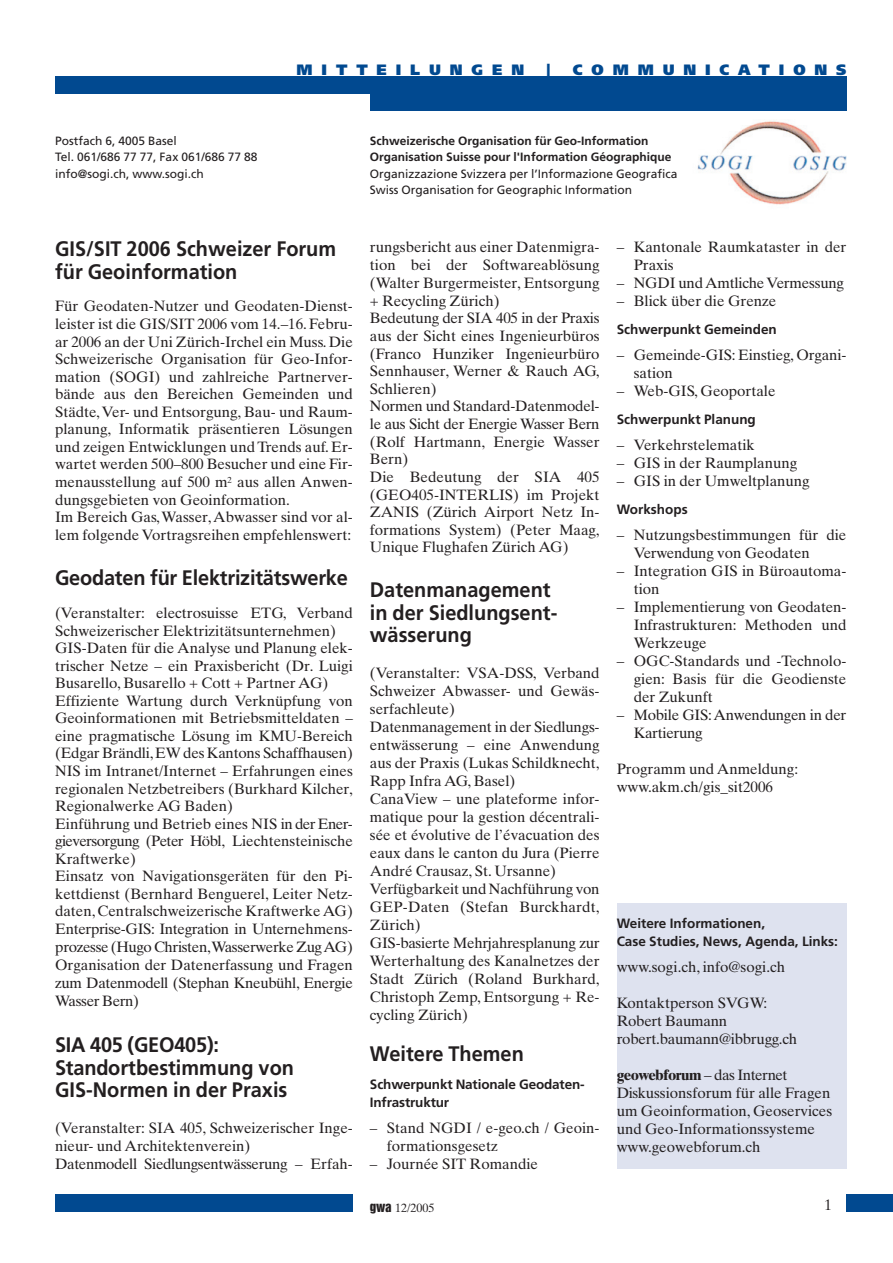
<style>
.page{position:relative;width:893px;height:1263px;background:#fff}
.page>*{position:absolute;margin:0;border:0;box-sizing:border-box;transform-origin:0 0}
.t1{font:700 21px/22.5px "Frutiger";color:#231f20;scale:.95 1}
.t2{font:15px/17.7px "Times Ten";color:#231f20}
.t3{font:15px/18px "Times Ten";letter-spacing:-.02em;color:#231f20}
.t4{font:900 15px "Frutiger";letter-spacing:.59em;color:#014990}
.t5{font:700 13.5px/18px "Frutiger";color:#231f20}
.t6{font:12px/16.5px "Frutiger";color:#231f20}
.t7{font:700 12px/16.5px "Frutiger";color:#231f20}
.t8{font:12px "Times Ten";color:#231f20}
.s1{font-family:"Helvetica Inserat";font-size:12.9px}
.s2{font-weight:700}
</style>
<div class="page">
<div style="left:616px;top:904px;width:230px;height:265px;background:#dee2ef"></div>
<div style="left:55px;top:77px;width:791px;height:17px;background:#014990"></div>
<div style="left:370px;top:77px;width:476px;height:34px;background:#014990"></div>
<div style="left:55px;top:1195px;width:298px;height:17px;background:#014990"></div>
<div style="left:846px;top:1195px;width:46px;height:17px;background:#014990"></div>
<img style="left:697px;top:121px;width:149px;height:84px">
<p class="t4" style="left:296px;top:63px;width:229px">MITTEILUNGEN</p>
<p class="t4" style="left:547px;top:63px;width:5px">|</p>
<p class="t4" style="left:573px;top:63px;width:275px">COMMUNICATIONS</p>
<p class="t6" style="left:55px;top:133px;width:204px">Postfach 6, 4005 Basel<br>Tel. 061/686 77 77, Fax 061/686 77 88 info@sogi.ch, www.sogi.ch</p>
<p class="t7" style="left:370px;top:133px;width:303px">Schweizerische Organisation für Geo-Information<br>Organisation Suisse pour l'Information Géographique</p>
<p class="t6" style="left:370px;top:166px;width:309px">Organizzazione Svizzera per l’Informazione Geografica<br>Swiss Organisation for Geographic Information</p>
<h1 class="t1" style="left:55px;top:240px;width:297px">GIS/SIT 2006 Schweizer Forum für Geoinformation</h1>
<p class="t2" style="left:55px;top:299px;width:299px">Für Geodaten-Nutzer und Geodaten-Dienst&shy;leister ist die GIS/SIT 2006 vom 14.–16. Febru&shy;ar 2006 an der Uni Zürich-Irchel ein Muss. Die Schweizerische Organisation für Geo-Infor&shy;mation (SOGI) und zahlreiche Partnerver&shy;bände aus den Bereichen Gemeinden und Städte, Ver- und Entsorgung, Bau- und Raum&shy;planung, Informatik präsentieren Lösungen und zeigen Entwicklungen und Trends auf. Er&shy;wartet werden 500–800 Besucher und eine Fir&shy;menausstellung auf 500 m<sup>2</sup> aus allen Anwen&shy;dungsgebieten von Geoinformation.<br>Im Bereich Gas,Wasser,Abwasser sind vor al&shy;lem folgende Vortragsreihen empfehlenswert:</p>
<h1 class="t1" style="left:55px;top:568px;width:310px">Geodaten für Elektrizitätswerke</h1>
<p class="t2" style="left:55px;top:605px;width:299px">(Veranstalter: electrosuisse ETG, Verband Schweizerischer Elektrizitätsunternehmen)<br>GIS-Daten für die Analyse und Planung elek&shy;trischer Netze – ein Praxisbericht (Dr. Luigi Busarello, Busarello + Cott + Partner AG)<br>Effiziente Wartung durch Verknüpfung von Geoinformationen mit Betriebsmitteldaten – eine pragmatische Lösung im KMU-Bereich (Edgar Brändli,EW des Kantons Schaffhausen)<br>NIS im Intranet/Internet – Erfahrungen eines regionalen Netzbetreibers (Burkhard Kilcher, Regionalwerke AG Baden)<br>Einführung und Betrieb eines NIS in der Ener&shy;gieversorgung (Peter Höbl, Liechtensteinische Kraftwerke)<br>Einsatz von Navigationsgeräten für den Pi&shy;kettdienst (Bernhard Benguerel, Leiter Netz&shy;daten, Centralschweizerische Kraftwerke AG)<br>Enterprise-GIS: Integration in Unternehmens&shy;prozesse (Hugo Christen,Wasserwerke Zug AG)<br>Organisation der Datenerfassung und Fragen zum Datenmodell (Stephan Kneubühl, Energie Wasser Bern)</p>
<h1 class="t1" style="left:55px;top:1035px;width:253px">SIA 405 (GEO405):<br>Standortbestimmung von<br>GIS-Normen in der Praxis</h1>
<p class="t2" style="left:55px;top:1120px;width:299px">(Veranstalter: SIA 405, Schweizerischer Inge&shy;nieur- und Architektenverein)<br>Datenmodell Siedlungsentwässerung – Erfah-</p>
<p class="t2" style="left:370px;top:239px;width:231px">rungsbericht aus einer Datenmigra&shy;tion bei der Softwareablösung (Walter Burgermeister, Entsorgung + Recycling Zürich)<br>Bedeutung der SIA 405 in der Praxis aus der Sicht eines Ingenieurbüros (Franco Hunziker Ingenieurbüro<br>Sennhauser, Werner &amp; Rauch AG,<br>Schlieren)<br>Normen und Standard-Datenmodel&shy;le aus Sicht der Energie Wasser Bern (Rolf Hartmann, Energie Wasser<br>Bern)<br>Die Bedeutung der SIA 405 (GEO405-INTERLIS) im Projekt<br>ZANIS (Zürich Airport Netz In&shy;formations System) (Peter Maag,<br>Unique Flughafen Zürich AG)</p>
<h1 class="t1" style="left:370px;top:581px;width:199px">Datenmanagement in der Siedlungsent&shy;wässerung</h1>
<p class="t2" style="left:370px;top:666px;width:231px">(Veranstalter: VSA-DSS, Verband<br>Schweizer Abwasser- und Gewäs&shy;serfachleute)<br>Datenmanagement in der Siedlungs&shy;entwässerung – eine Anwendung aus der Praxis (Lukas Schildknecht,<br>Rapp Infra AG, Basel)<br>CanaView – une plateforme infor&shy;matique pour la gestion décentrali&shy;sée et évolutive de l’évacuation des eaux dans le canton du Jura (Pierre<br>André Crausaz, St. Ursanne)<br>Verfügbarkeit und Nachführung von<br>GEP-Daten (Stefan Burckhardt,<br>Zürich)<br>GIS-basierte Mehrjahresplanung zur<br>Werterhaltung des Kanalnetzes der<br>Stadt Zürich (Roland Burkhard,<br>Christoph Zemp, Entsorgung + Re&shy;cycling Zürich)</p>
<h1 class="t1" style="left:370px;top:1044px;width:164px">Weitere Themen</h1>
<p class="t5" style="left:370px;top:1077px;width:216px">Schwerpunkt Nationale Geodaten-<br>Infrastruktur</p>
<p class="t2" style="left:387px;top:1120px;width:214px;text-indent:-17px">– Stand NGDI / e-geo.ch / Geoin&shy;formationsgesetz</p>
<p class="t2" style="left:370px;top:1157px;width:170px">– Journée SIT Romandie</p>
<p class="t8" style="left:370px;top:1203px;width:66px"><span class="s1">gwa</span> 12/2005</p>
<p class="t2" style="left:633px;top:239px;width:214px;text-indent:-17px">– Kantonale Raumkataster in der<br>Praxis</p>
<p class="t2" style="left:616px;top:275px;width:229px">– NGDI und Amtliche Vermessung</p>
<p class="t2" style="left:616px;top:293px;width:161px">– Blick über die Grenze</p>
<p class="t5" style="left:616px;top:322px;width:162px">Schwerpunkt Gemeinden</p>
<p class="t2" style="left:633px;top:347px;width:214px;text-indent:-17px">– Gemeinde-GIS: Einstieg, Organi&shy;sation</p>
<p class="t2" style="left:616px;top:383px;width:160px">– Web-GIS, Geoportale</p>
<p class="t5" style="left:616px;top:412px;width:141px">Schwerpunkt Planung</p>
<p class="t2" style="left:616px;top:437px;width:140px">– Verkehrstelematik</p>
<p class="t2" style="left:616px;top:455px;width:182px">– GIS in der Raumplanung</p>
<p class="t2" style="left:616px;top:473px;width:194px">– GIS in der Umweltplanung</p>
<p class="t5" style="left:616px;top:502px;width:72px">Workshops</p>
<p class="t2" style="left:633px;top:527px;width:214px;text-indent:-17px">– Nutzungsbestimmungen für die<br>Verwendung von Geodaten</p>
<p class="t2" style="left:633px;top:563px;width:214px;text-indent:-17px">– Integration GIS in Büroautoma&shy;tion</p>
<p class="t2" style="left:633px;top:599px;width:214px;text-align:justify;text-indent:-17px">– Implementierung von Geodaten-Infrastrukturen: Methoden und Werkzeuge</p>
<p class="t2" style="left:633px;top:653px;width:214px;text-align:justify;text-indent:-17px">– OGC-Standards und -Technolo&shy;gien: Basis für die Geodienste der Zukunft</p>
<p class="t3" style="left:633px;top:707px;width:214px;text-indent:-17px">– Mobile GIS:Anwendungen in der<br>Kartierung</p>
<p class="t2" style="left:616px;top:761px;width:183px">Programm und Anmeldung: www.akm.ch/gis_sit2006</p>
<p class="t5" style="left:616px;top:916px;width:223px">Weitere Informationen,<br>Case Studies, News, Agenda, Links:</p>
<p class="t2" style="left:616px;top:959px;width:170px">www.sogi.ch, info@sogi.ch</p>
<p class="t2" style="left:616px;top:995px;width:182px">Kontaktperson SVGW:<br>Robert Baumann robert.baumann@ibbrugg.ch</p>
<p class="t2" style="left:616px;top:1067px;width:217px"><span class="s2">geowebforum</span> – das Internet<br>Diskussionsforum für alle Fragen um Geoinformation, Geoservices und Geo-Informationssysteme www.geowebforum.ch</p>
<p class="t2" style="left:824px;top:1198px;width:9px">1</p>
</div>
